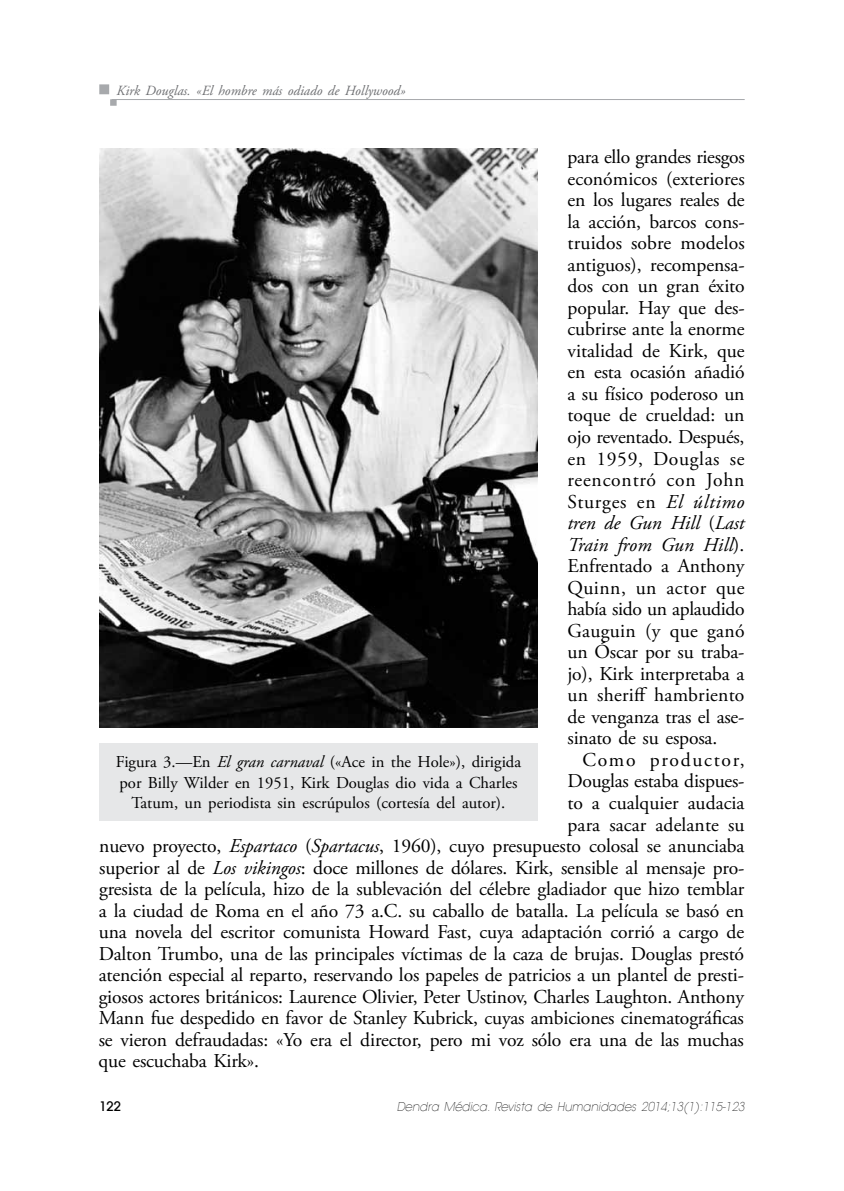
<style>
.page{position:relative;width:844px;height:1191px;background:#fff}
.page>*{position:absolute;margin:0;border:0;box-sizing:border-box;transform-origin:0 0}
.t1{font:19.6px/21.5px "Adobe Garamond Pro";letter-spacing:-.01em;color:#000;text-align:justify}
.t2{font:19.6px "Adobe Garamond Pro";letter-spacing:.085em;color:#000}
.t3{font:16.62px/20.5px "Adobe Garamond Pro";color:#000;text-align:center}
.t4{font:italic 14px "Adobe Garamond Pro";color:#6d6e71}
.t5{font:500 13.12px "Avant Garde LT";color:#000}
.t6{font:italic 200 12.25px "Avant Garde LT";color:#000;scale:.95 1}
.s1{font-style:italic}
</style>
<div class="page">
<div style="left:99px;top:84px;width:10px;height:10px;background:#a7a9ac;border:2px solid #a7a9ac"></div>
<svg style="left:110px;top:99px;width:7px;height:7px"></svg>
<hr style="left:112px;top:99px;width:632px;height:1px;background:#a7a9ac">
<div style="left:99px;top:743px;width:438px;height:77px;background:#e6e7e8"></div>
<img style="left:99px;top:149px;width:438px;height:578px">
<p class="t4" style="left:117px;top:82px;width:290px">Kirk Douglas. «El hombre más odiado de Hollywood»</p>
<p class="t1" style="left:567px;top:147px;width:179px">para ello grandes riesgos económicos (exteriores en los lugares reales de la acción, barcos cons&shy;truidos sobre modelos antiguos), recompensa&shy;dos con un gran éxito popular. Hay que des&shy;cubrirse ante la enorme vitalidad de Kirk, que en esta ocasión añadió a su físico poderoso un toque de crueldad: un ojo reventado. Después, en 1959, Douglas se reencontró con John Sturges en <span class="s1">El último tren de Gun Hill</span> (<span class="s1">Last Train from Gun Hill</span>).<br>Enfrentado a Anthony Quinn, un actor que había sido un aplaudido Gauguin (y que ganó un Óscar por su traba&shy;jo), Kirk interpretaba a un sheriff hambriento de venganza tras el ase&shy;sinato de su esposa.</p>
<p class="t2" style="left:582px;top:748px;width:164px">Como productor,</p>
<p class="t1" style="left:567px;top:771px;width:178px">Douglas estaba dispues-</p>
<p class="t1" style="left:567px;top:792px;width:178px">to a cualquier audacia</p>
<p class="t1" style="left:567px;top:814px;width:178px">para sacar adelante su</p>
<p class="t1" style="left:99px;top:835px;width:646px">nuevo proyecto, <span class="s1">Espartaco</span> (<span class="s1">Spartacus</span>, 1960), cuyo presupuesto colosal se anunciaba</p>
<p class="t1" style="left:99px;top:857px;width:646px">superior al de <span class="s1">Los vikingos</span>: doce millones de dólares. Kirk, sensible al mensaje pro-</p>
<p class="t1" style="left:99px;top:878px;width:646px">gresista de la película, hizo de la sublevación del célebre gladiador que hizo temblar</p>
<p class="t1" style="left:99px;top:900px;width:646px">a la ciudad de Roma en el año 73 a.C. su caballo de batalla. La película se basó en</p>
<p class="t1" style="left:99px;top:922px;width:646px">una novela del escritor comunista Howard Fast, cuya adaptación corrió a cargo de</p>
<p class="t1" style="left:99px;top:943px;width:646px">Dalton Trumbo, una de las principales víctimas de la caza de brujas. Douglas prestó</p>
<p class="t1" style="left:99px;top:965px;width:646px">atención especial al reparto, reservando los papeles de patricios a un plantel de presti-</p>
<p class="t1" style="left:99px;top:986px;width:646px">giosos actores británicos: Laurence Olivier, Peter Ustinov, Charles Laughton. Anthony</p>
<p class="t1" style="left:99px;top:1008px;width:646px">Mann fue despedido en favor de Stanley Kubrick, cuyas ambiciones cinematográficas</p>
<p class="t1" style="left:99px;top:1029px;width:646px">se vieron defraudadas: «Yo era el director, pero mi voz sólo era una de las muchas</p>
<p class="t1" style="left:99px;top:1051px;width:162px">que escuchaba Kirk».</p>
<p class="t3" style="left:116px;top:752px;width:406px">Figura 3.—En <span class="s1">El gran carnaval</span> («Ace in the Hole»), dirigida por Billy Wilder en 1951, Kirk Douglas dio vida a Charles<br>Tatum, un periodista sin escrúpulos (cortesía del autor).</p>
<p class="t5" style="left:99px;top:1098px;width:23px">122</p>
<p class="t6" style="left:396px;top:1099px;width:367px">Dendra Médica. Revista de Humanidades 2014;13(1):115-123</p>
</div>
